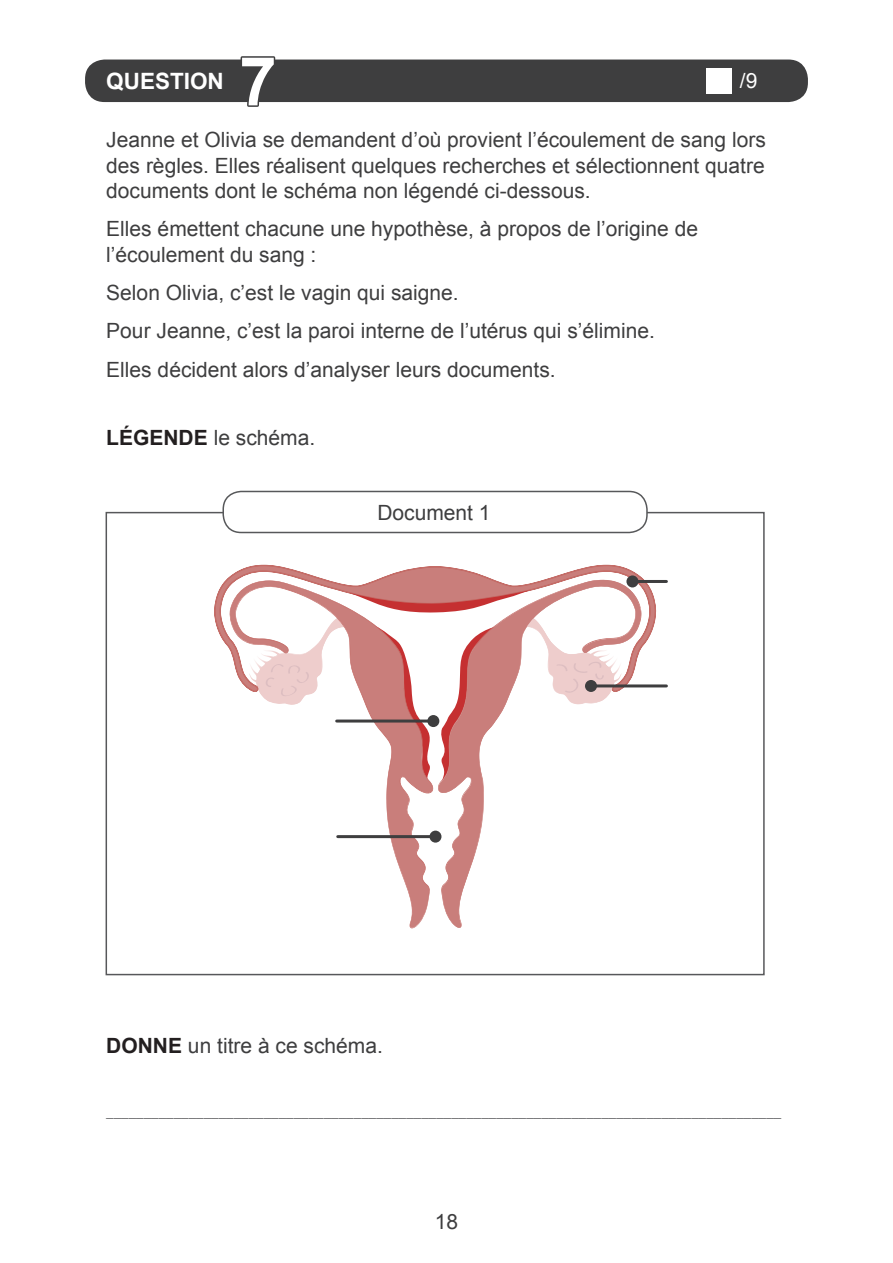
<style>
.page{position:relative;width:893px;height:1263px;background:#fff}
.page>*{position:absolute;margin:0;border:0;box-sizing:border-box;transform-origin:0 0}
.t1{font:700 67.5px "Arial";color:#fff}
.t2{font:700 22.5px "Arial";color:#fff}
.TEXTE{font:21px/25.5px "Arial";color:#3e3e3f;text-align:justify}
.t3{font:21px "Arial";color:#fff}
.TEXTE-2{font:15px "Evalex Sans";color:#57585a}
.s1{font-weight:700;color:#231f20}
</style>
<div class="page">
<svg style="left:214px;top:564px;width:443px;height:124px"></svg>
<svg style="left:229px;top:580px;width:204px;height:348px"></svg>
<svg style="left:434px;top:580px;width:208px;height:348px"></svg>
<svg style="left:246px;top:590px;width:378px;height:198px"></svg>
<div style="left:222px;top:491px;width:426px;height:42px;border:2px solid #57585a;border-radius:18px"></div>
<hr style="left:632px;top:580px;width:34px;height:3px;background:#3e3e3f">
<div style="left:626px;top:575px;width:12px;height:12px;background:#3e3e3f;border-radius:50%"></div>
<hr style="left:591px;top:684px;width:75px;height:3px;background:#3e3e3f">
<div style="left:585px;top:680px;width:12px;height:12px;background:#3e3e3f;border-radius:50%"></div>
<hr style="left:338px;top:835px;width:97px;height:3px;background:#3e3e3f">
<div style="left:429px;top:831px;width:12px;height:12px;background:#3e3e3f;border-radius:50%"></div>
<hr style="left:337px;top:719px;width:96px;height:3px;background:#3e3e3f">
<div style="left:427px;top:715px;width:12px;height:12px;background:#3e3e3f;border-radius:50%"></div>
<div style="left:85px;top:60px;width:723px;height:42px;background:#3e3e3f;border-radius:20px"></div>
<svg style="left:239px;top:56px;width:38px;height:51px"></svg>
<div style="left:706px;top:68px;width:25px;height:26px;background:#fff"></div>
<p class="t2" style="left:106px;top:66px;width:119px">QUESTION</p>
<p class="t1" style="left:239px;top:37px;width:39px">7</p>
<p class="t3" style="left:740px;top:67px;width:19px">/9</p>
<p class="TEXTE" style="left:106px;top:127px;width:661px">Jeanne et Olivia se demandent d’où provient l’écoulement de sang lors des règles. Elles réalisent quelques recherches et sélectionnent quatre documents dont le schéma non légendé ci-dessous.</p>
<p class="TEXTE" style="left:106px;top:216px;width:593px">Elles émettent chacune une hypothèse, à propos de l’origine de l’écoulement du sang :</p>
<p class="TEXTE" style="left:106px;top:280px;width:354px">Selon Olivia, c’est le vagin qui saigne.</p>
<p class="TEXTE" style="left:106px;top:318px;width:550px">Pour Jeanne, c’est la paroi interne de l’utérus qui s’élimine.</p>
<p class="TEXTE" style="left:106px;top:357px;width:451px">Elles décident alors d’analyser leurs documents.</p>
<p class="TEXTE" style="left:106px;top:425px;width:210px"><span class="s1">LÉGENDE</span> le schéma.</p>
<p class="TEXTE" style="left:377px;top:500px;width:115px">Document 1</p>
<p class="TEXTE" style="left:106px;top:1032px;width:278px"><span class="s1">DONNE</span> un titre à ce schéma.</p>
<p class="TEXTE-2" style="left:106px;top:1103px;width:677px">__________________________________________________________________________________________</p>
<p class="TEXTE" style="left:435px;top:1209px;width:25px">18</p>
</div>
